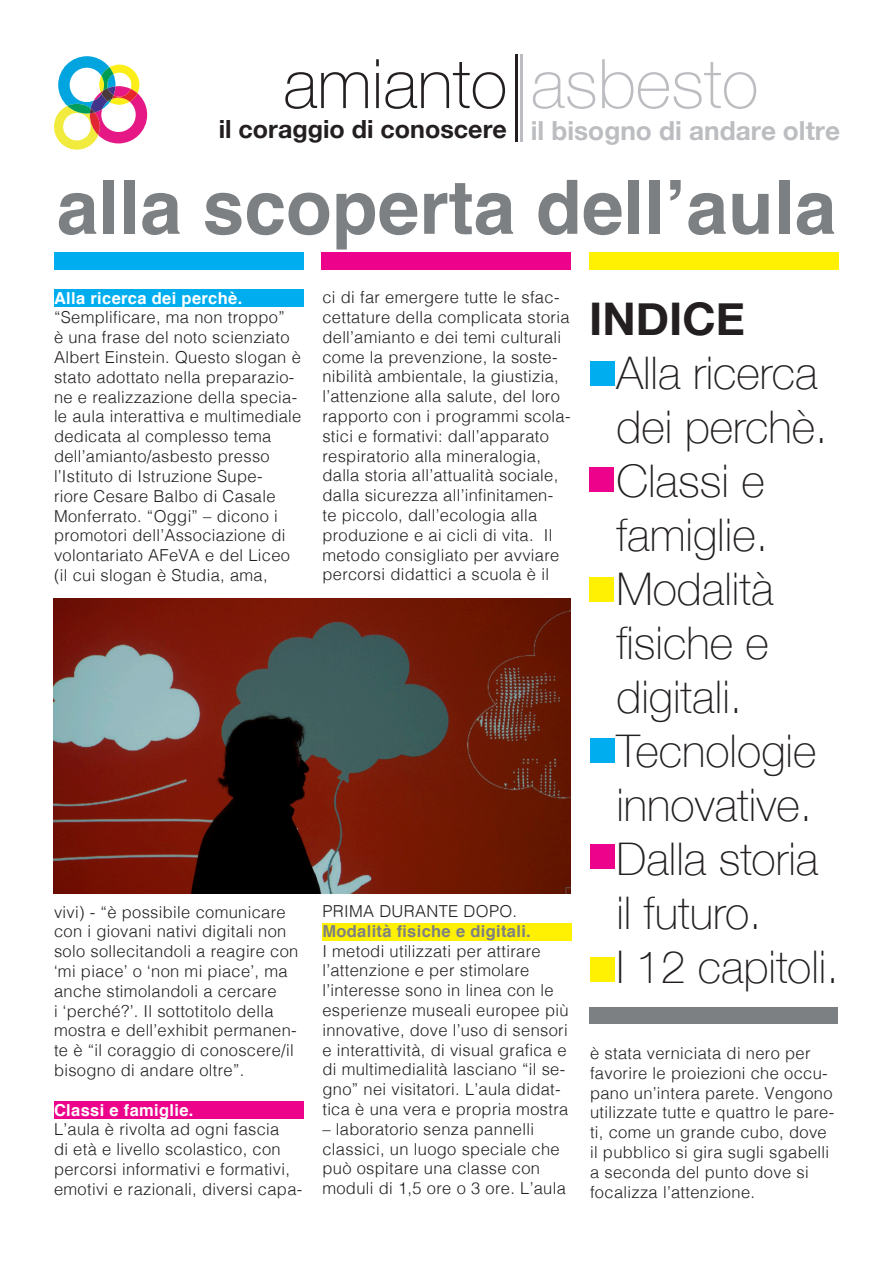
<style>
.page{position:relative;width:893px;height:1263px;background:#fff}
.page>*{position:absolute;margin:0;border:0;box-sizing:border-box;transform-origin:0 0}
.t1{font:700 75px "Helvetica";color:#7d8083}
.t2{font:100 68.4px "Helvetica Neue";color:#231f20}
.t3{font:100 45px/54px "Helvetica Neue";color:#231f20;text-align:right}
.t4{font:700 45px "Helvetica Neue";color:#231f20}
.t5{font:700 26.25px "Helvetica Neue";color:#bcbdc0}
.t6{font:700 25.05px "Helvetica Neue";color:#231f20}
.t7{font:300 16.5px/19.8px "Helvetica";letter-spacing:.02em;color:#231f20}
.t8{font:700 16.5px "Helvetica";letter-spacing:.02em;color:#fff}
.t9{font:700 16.5px "Helvetica";letter-spacing:.02em;color:#7d8083}
.s1{color:#bcbdc0}
</style>
<div class="page">
<div style="left:54px;top:290px;width:250px;height:17px;background:#00aeef"></div>
<div style="left:322px;top:923px;width:250px;height:18px;background:#fff101"></div>
<div style="left:54px;top:1101px;width:250px;height:18px;background:#ed028c"></div>
<svg style="left:54px;top:56px;width:93px;height:94px"></svg>
<hr style="left:515px;top:54px;width:3px;height:87px;background:#231f20">
<hr style="left:520px;top:54px;width:2px;height:87px;background:#bcbdc0">
<div style="left:54px;top:253px;width:250px;height:17px;background:#00aeef"></div>
<div style="left:589px;top:1007px;width:248px;height:17px;background:#7d8083"></div>
<div style="left:322px;top:253px;width:249px;height:17px;background:#ed028c"></div>
<div style="left:589px;top:253px;width:250px;height:17px;background:#fff101"></div>
<div style="left:590px;top:361px;width:24px;height:24px;background:#00aeef"></div>
<div style="left:589px;top:468px;width:24px;height:24px;background:#ed028c"></div>
<div style="left:589px;top:577px;width:24px;height:24px;background:#fff101"></div>
<div style="left:590px;top:738px;width:24px;height:24px;background:#00aeef"></div>
<div style="left:590px;top:845px;width:24px;height:24px;background:#ed028c"></div>
<div style="left:590px;top:957px;width:24px;height:24px;background:#fff101"></div>
<img style="left:53px;top:598px;width:518px;height:295px">
<h2 class="t2" style="left:283px;top:32px;width:477px">amianto <span class="s1">asbesto</span></h2>
<h3 class="t5" style="left:531px;top:110px;width:311px">il bisogno di andare oltre</h3>
<p class="t1" style="left:57px;top:147px;width:781px">alla scoperta dell’aula</p>
<h3 class="t6" style="left:219px;top:110px;width:290px">il coraggio di conoscere</h3>
<p class="t8" style="left:54px;top:285px;width:190px">Alla ricerca dei perchè.</p>
<p class="t7" style="left:54px;top:307px;width:249px">“Semplificare, ma non troppo”<br>è una frase del noto scienziato<br>Albert Einstein. Questo slogan è stato adottato nella preparazio&shy;ne e realizzazione della specia&shy;le aula interattiva e multimediale dedicata al complesso tema dell’amianto/asbesto presso l’Istituto di Istruzione Supe-<br>riore Cesare Balbo di Casale<br>Monferrato. “Oggi” – dicono i promotori dell’Associazione di volontariato AFeVA e del Liceo (il cui slogan è Studia, ama,</p>
<p class="t7" style="left:54px;top:901px;width:246px">vivi) - “è possibile comunicare con i giovani nativi digitali non solo sollecitandoli a reagire con ‘mi piace’ o ‘non mi piace’, ma anche stimolandoli a cercare<br>i ‘perché?’. Il sottotitolo della mostra e dell’exhibit permanen&shy;te è “il coraggio di conoscere/il bisogno di andare oltre”.</p>
<p class="t8" style="left:54px;top:1096px;width:141px">Classi e famiglie.</p>
<p class="t7" style="left:54px;top:1118px;width:250px">L’aula è rivolta ad ogni fascia<br>di età e livello scolastico, con percorsi informativi e formativi, emotivi e razionali, diversi capa-</p>
<p class="t7" style="left:322px;top:286px;width:250px">ci di far emergere tutte le sfac&shy;cettature della complicata storia dell’amianto e dei temi culturali come la prevenzione, la soste&shy;nibilità ambientale, la giustizia, l’attenzione alla salute, del loro rapporto con i programmi scola&shy;stici e formativi: dall’apparato respiratorio alla mineralogia, dalla storia all’attualità sociale, dalla sicurezza all’infinitamen&shy;te piccolo, dall’ecologia alla produzione e ai cicli di vita. Il metodo consigliato per avviare percorsi didattici a scuola è il</p>
<p class="t7" style="left:322px;top:900px;width:196px">PRIMA DURANTE DOPO.</p>
<p class="t9" style="left:322px;top:918px;width:210px">Modalità fisiche e digitali.</p>
<p class="t7" style="left:322px;top:940px;width:248px">I metodi utilizzati per attirare l’attenzione e per stimolare l’interesse sono in linea con le esperienze museali europee più innovative, dove l’uso di sensori e interattività, di visual grafica e di multimedialità lasciano “il se&shy;gno” nei visitatori. L’aula didat&shy;tica è una vera e propria mostra</p>
<p class="t7" style="left:322px;top:1118px;width:245px">– laboratorio senza pannelli classici, un luogo speciale che può ospitare una classe con moduli di 1,5 ore o 3 ore. L’aula</p>
<p class="t4" style="left:589px;top:284px;width:157px">INDICE</p>
<p class="t3" style="left:589px;top:344px;width:240px">•Alla ricerca dei perchè.</p>
<p class="t3" style="left:589px;top:452px;width:180px">•Classi e famiglie.</p>
<p class="t3" style="left:616px;top:560px;width:202px;text-align:left;text-indent:-27px">•Modalità fisiche e digitali.<br>Tecnologie innovative.</p>
<p class="t3" style="left:616px;top:830px;width:204px;text-align:left;text-indent:-27px">•Dalla storia il futuro.</p>
<p class="t3" style="left:589px;top:938px;width:251px">•I 12 capitoli.</p>
<p class="t7" style="left:590px;top:1042px;width:246px">è stata verniciata di nero per favorire le proiezioni che occu&shy;pano un’intera parete. Vengono utilizzate tutte e quattro le pare&shy;ti, come un grande cubo, dove il pubblico si gira sugli sgabelli a seconda del punto dove si focalizza l’attenzione.</p>
</div>
